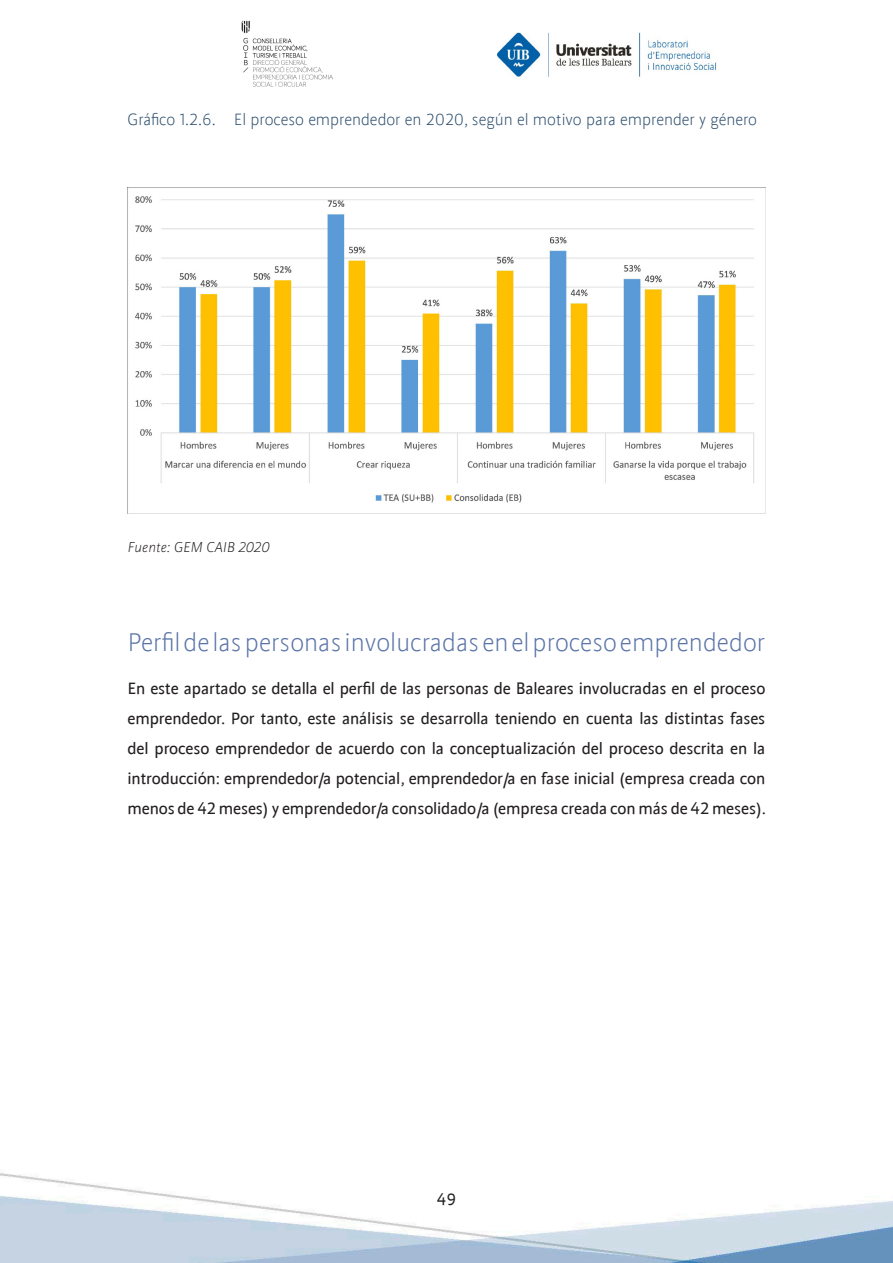
<style>
.page{position:relative;width:893px;height:1263px;background:#fff}
.page>*{position:absolute;margin:0;border:0;box-sizing:border-box;transform-origin:0 0}
.cuerpo_libro{font:300 27px "UI Bsans";color:#5b75a8}
.cuerpo_libro-2{font:17.25px/30px "UI Bsans";letter-spacing:-.01em;color:#231f20;text-align:justify}
.titulo_3_con_sangria{font:300 17.25px "UI Bsans";letter-spacing:-.005em;color:#2c4e6d}
.titulo_grafica{font:italic 300 15px "UI Bsans";color:#231f20}
</style>
<div class="page">
<img style="left:0;top:187px;width:893px;height:1076px">
<img style="left:241px;top:20px;width:92px;height:67px">
<img style="left:497px;top:32px;width:220px;height:45px">
<img style="left:128px;top:187px;width:637px;height:327px">
<p class="titulo_3_con_sangria" style="left:128px;top:110px;width:631px">Gráfico 1.2.6. El proceso emprendedor en 2020, según el motivo para emprender y género</p>
<p class="titulo_grafica" style="left:128px;top:538px;width:144px">Fuente: GEM CAIB 2020</p>
<p class="cuerpo_libro" style="left:128px;top:627px;width:639px">Perfil de las personas involucradas en el proceso emprendedor</p>
<p class="cuerpo_libro-2" style="left:128px;top:673px;width:640px">En este apartado se detalla el perfil de las personas de Baleares involucradas en el proceso emprendedor. Por tanto, este análisis se desarrolla teniendo en cuenta las distintas fases del proceso emprendedor de acuerdo con la conceptualización del proceso descrita en la introducción: emprendedor/a potencial, emprendedor/a en fase inicial (empresa creada con menos de 42 meses) y emprendedor/a consolidado/a (empresa creada con más de 42 meses).</p>
<p class="cuerpo_libro-2" style="left:437px;top:1184px;width:21px">49</p>
</div>
